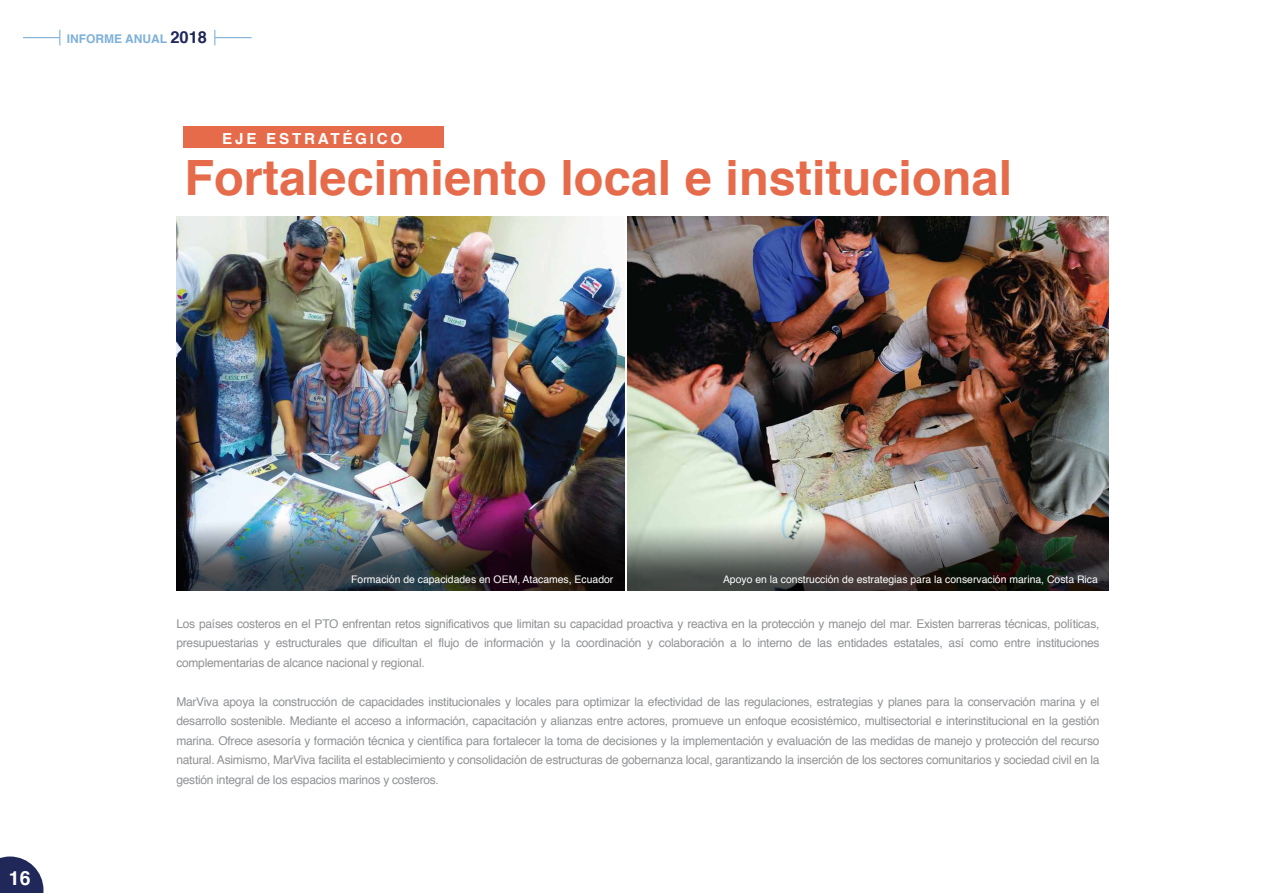
<style>
.page{position:relative;width:1276px;height:893px;background:#fff}
.page>*{position:absolute;margin:0;border:0;box-sizing:border-box;transform-origin:0 0}
.t1{font:700 48.6px "Helvetica";color:#e66b4b}
.t2{font:700 19.5px "Helvetica";color:#fff}
.t3{font:700 15.15px "Helvetica";letter-spacing:.18em;color:#fff}
.t4{font:12px/19.5px "Helvetica";letter-spacing:-.02em;color:#909295;text-align:justify}
.t5{font:700 12px "Helvetica";color:#7eb1da}
.t6{font:10.35px "Helvetica";color:#fff}
.s1{font-size:16.5px;color:#202859}
</style>
<div class="page">
<img style="left:177px;top:216px;width:448px;height:295px">
<img style="left:177px;top:511px;width:448px;height:79px">
<div style="left:184px;top:127px;width:260px;height:21px;background:#e66b4b"></div>
<img style="left:627px;top:216px;width:481px;height:299px">
<img style="left:627px;top:515px;width:481px;height:75px">
<svg style="left:214px;top:30px;width:1px;height:15px"></svg>
<svg style="left:59px;top:30px;width:1px;height:15px"></svg>
<hr style="left:215px;top:37px;width:37px;height:1px;background:#7eb1da">
<hr style="left:23px;top:37px;width:37px;height:1px;background:#7eb1da">
<svg style="left:0;top:856px;width:43px;height:37px;background:#434a73"></svg>
<p class="t5" style="left:67px;top:30px;width:142px">INFORME ANUAL <span class="s1">2018</span></p>
<p class="t3" style="left:222px;top:127px;width:182px">EJE ESTRATÉGICO</p>
<h1 class="t1" style="left:184px;top:139px;width:829px">Fortalecimiento local e institucional</h1>
<h2 class="t2" style="left:9px;top:862px;width:23px">16</h2>
<p class="t6" style="left:351px;top:572px;width:264px">Formación de capacidades en OEM, Atacames, Ecuador</p>
<p class="t6" style="left:723px;top:572px;width:376px">Apoyo en la construcción de estrategias para la conservación marina, Costa Rica</p>
<p class="t4" style="left:176px;top:614px;width:924px">Los países costeros en el PTO enfrentan retos significativos que limitan su capacidad proactiva y reactiva en la protección y manejo del mar. Existen barreras técnicas, políticas, presupuestarias y estructurales que dificultan el flujo de información y la coordinación y colaboración a lo interno de las entidades estatales, así como entre instituciones complementarias de alcance nacional y regional.</p>
<p class="t4" style="left:176px;top:692px;width:924px">MarViva apoya la construcción de capacidades institucionales y locales para optimizar la efectividad de las regulaciones, estrategias y planes para la conservación marina y el desarrollo sostenible. Mediante el acceso a información, capacitación y alianzas entre actores, promueve un enfoque ecosistémico, multisectorial e interinstitucional en la gestión marina. Ofrece asesoría y formación técnica y científica para fortalecer la toma de decisiones y la implementación y evaluación de las medidas de manejo y protección del recurso natural. Asimismo, MarViva facilita el establecimiento y consolidación de estructuras de gobernanza local, garantizando la inserción de los sectores comunitarios y sociedad civil en la gestión integral de los espacios marinos y costeros.</p>
</div>
